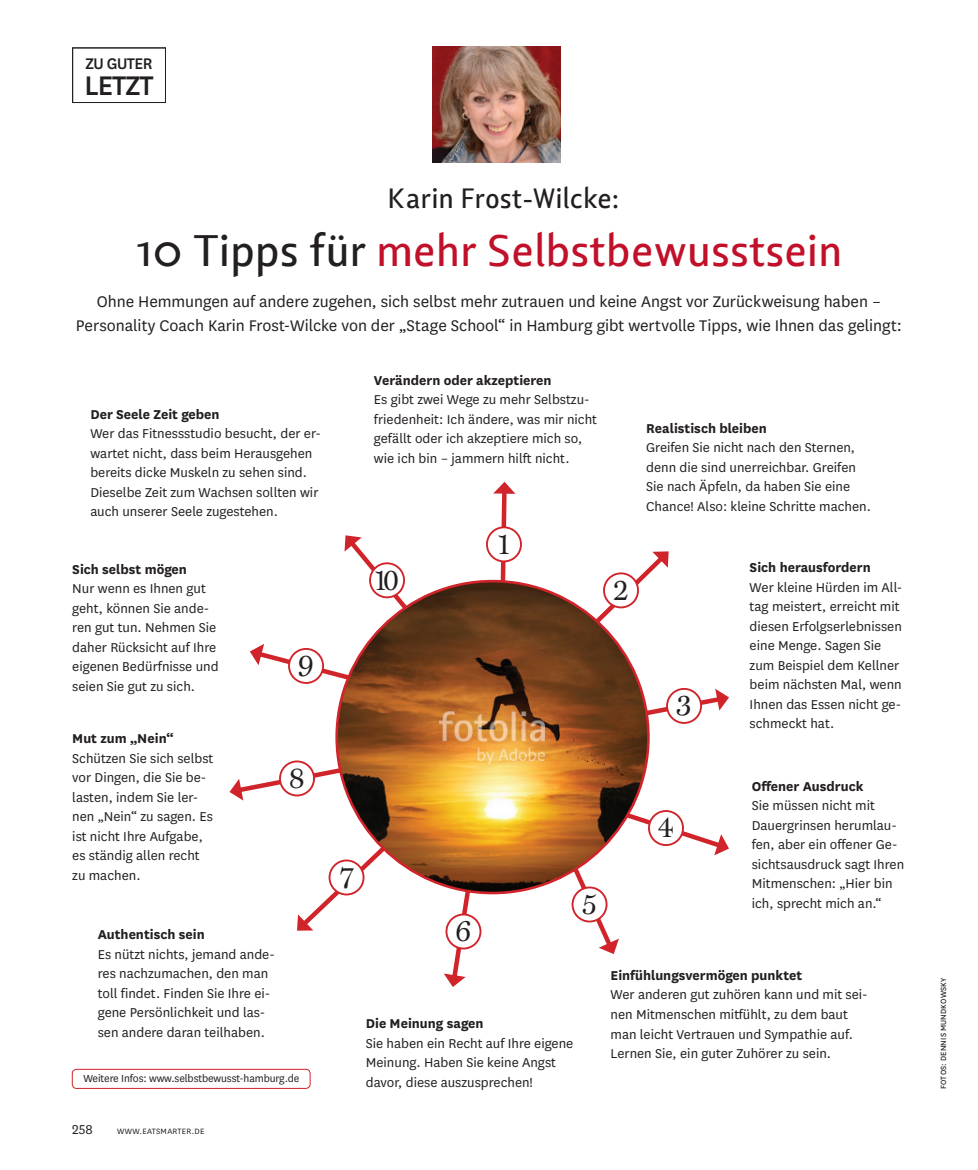
<style>
.page{position:relative;width:978px;height:1170px;background:#fff}
.page>*{position:absolute;margin:0;border:0;box-sizing:border-box;transform-origin:0 0}
.t1{font:45px "Lisboa Sans OSF";color:#c1102a}
.t2{font:500 31.5px "National";letter-spacing:-.03em;color:#231f20}
.t3{font:30.15px "Miller Daily One";color:#231f20}
.t4{font:30.15px "Miller Daily One";color:#231f20;scale:.94 1}
.t5{font:28.5px "Lisboa Sans OSF";color:#231f20}
.t6{font:18px/24px "National";letter-spacing:-.005em;color:#231f20;text-align:center}
.t7{font:500 18px "National";letter-spacing:-.03em;color:#231f20}
.t8{font:15px/19.5px "National";color:#231f20}
.t9{font:700 15px "National";color:#231f20}
.t10{font:12px "National";letter-spacing:-.01em;color:#231f20}
.t11{font:9px "National";letter-spacing:.03em;color:#231f20}
.t12{font:8.85px "National";letter-spacing:.025em;color:#231f20}
.s1{color:#231f20}
</style>
<div class="page">
<hr style="left:977px;top:0;width:1px;height:1169px;background:#d1d2d4">
<div style="left:72px;top:48px;width:94px;height:55px;border:1px solid #231f20"></div>
<svg style="left:493px;top:481px;width:22px;height:99px"></svg>
<svg style="left:250px;top:535px;width:186px;height:159px"></svg>
<svg style="left:583px;top:551px;width:86px;height:84px"></svg>
<svg style="left:230px;top:758px;width:120px;height:42px"></svg>
<svg style="left:640px;top:688px;width:89px;height:35px"></svg>
<svg style="left:297px;top:831px;width:104px;height:100px"></svg>
<svg style="left:444px;top:884px;width:31px;height:102px"></svg>
<svg style="left:600px;top:802px;width:129px;height:53px"></svg>
<svg style="left:569px;top:862px;width:50px;height:92px"></svg>
<div style="left:487px;top:527px;width:34px;height:34px;background:#fff;border-radius:50%"></div>
<div style="left:486px;top:526px;width:36px;height:36px;border:2px solid #d1232a;border-radius:50%"></div>
<div style="left:604px;top:573px;width:34px;height:34px;background:#fff;border-radius:50%"></div>
<div style="left:603px;top:572px;width:36px;height:36px;border:2px solid #d1232a;border-radius:50%"></div>
<div style="left:667px;top:688px;width:34px;height:35px;background:#fff;border-radius:50%"></div>
<div style="left:666px;top:688px;width:36px;height:35px;border:2px solid #d1232a;border-radius:50%"></div>
<div style="left:573px;top:887px;width:34px;height:34px;background:#fff;border-radius:50%"></div>
<div style="left:572px;top:886px;width:35px;height:36px;border:2px solid #d1232a;border-radius:50%"></div>
<div style="left:649px;top:811px;width:34px;height:34px;background:#fff;border-radius:50%"></div>
<div style="left:648px;top:810px;width:36px;height:36px;border:2px solid #d1232a;border-radius:50%"></div>
<div style="left:446px;top:914px;width:34px;height:34px;background:#fff;border-radius:50%"></div>
<div style="left:446px;top:913px;width:35px;height:36px;border:2px solid #d1232a;border-radius:50%"></div>
<div style="left:330px;top:860px;width:34px;height:34px;background:#fff;border-radius:50%"></div>
<div style="left:329px;top:859px;width:35px;height:36px;border:2px solid #d1232a;border-radius:50%"></div>
<div style="left:280px;top:761px;width:34px;height:34px;background:#fff;border-radius:50%"></div>
<div style="left:279px;top:760px;width:36px;height:36px;border:2px solid #d1232a;border-radius:50%"></div>
<div style="left:289px;top:649px;width:34px;height:34px;background:#fff;border-radius:50%"></div>
<div style="left:288px;top:648px;width:36px;height:36px;border:2px solid #d1232a;border-radius:50%"></div>
<div style="left:370px;top:563px;width:34px;height:34px;background:#fff;border-radius:50%"></div>
<div style="left:369px;top:562px;width:36px;height:36px;border:2px solid #d1232a;border-radius:50%"></div>
<img style="left:337px;top:581px;width:311px;height:311px;border-radius:156px">
<img style="left:432px;top:47px;width:128px;height:116px">
<div style="left:72px;top:1068px;width:238px;height:20px;border:1px solid #d1232a;border-radius:4px"></div>
<p class="t7" style="left:86px;top:51px;width:68px">ZU GUTER</p>
<h2 class="t2" style="left:84px;top:64px;width:71px">LETZT</h2>
<h3 class="t5" style="left:387px;top:182px;width:233px">Karin Frost-Wilcke:</h3>
<h1 class="t1" style="left:135px;top:224px;width:709px"><span class="s1">10 Tipps für</span> mehr Selbstbewusstsein</h1>
<p class="t6" style="left:76px;top:289px;width:828px">Ohne Hemmungen auf andere zugehen, sich selbst mehr zutrauen und keine Angst vor Zurückweisung haben –<br>Personality Coach Karin Frost-Wilcke von der „Stage School“ in Hamburg gibt wertvolle Tipps, wie Ihnen das gelingt:</p>
<p class="t9" style="left:90px;top:403px;width:131px">Der Seele Zeit geben</p>
<p class="t8" style="left:90px;top:423px;width:232px">Wer das Fitnessstudio besucht, der er&shy;wartet nicht, dass beim Herausgehen bereits dicke Muskeln zu sehen sind.<br>Dieselbe Zeit zum Wachsen sollten wir auch unserer Seele zugestehen.</p>
<p class="t9" style="left:72px;top:558px;width:116px">Sich selbst mögen</p>
<p class="t8" style="left:72px;top:578px;width:148px">Nur wenn es Ihnen gut geht, können Sie ande&shy;ren gut tun. Nehmen Sie daher Rücksicht auf Ihre eigenen Bedürfnisse und seien Sie gut zu sich.</p>
<p class="t9" style="left:72px;top:727px;width:103px">Mut zum „Nein“</p>
<p class="t8" style="left:72px;top:747px;width:143px">Schützen Sie sich selbst vor Dingen, die Sie be&shy;lasten, indem Sie ler&shy;nen „Nein“ zu sagen. Es ist nicht Ihre Aufgabe, es ständig allen recht zu machen.</p>
<h3 class="t3" style="left:298px;top:648px;width:18px">9</h3>
<h3 class="t3" style="left:289px;top:761px;width:18px">8</h3>
<p class="t9" style="left:98px;top:924px;width:108px">Authentisch sein</p>
<p class="t8" style="left:98px;top:943px;width:179px">Es nützt nichts, jemand ande&shy;res nachzumachen, den man toll findet. Finden Sie Ihre ei&shy;gene Persönlichkeit und las&shy;sen andere daran teilhaben.</p>
<p class="t10" style="left:83px;top:1070px;width:218px">Weitere Infos: www.selbstbewusst-hamburg.de</p>
<p class="t8" style="left:72px;top:1119px;width:22px">258</p>
<p class="t11" style="left:117px;top:1125px;width:89px">WWW.EATSMARTER.DE</p>
<p class="t9" style="left:374px;top:369px;width:179px">Verändern oder akzeptieren</p>
<p class="t8" style="left:374px;top:389px;width:225px">Es gibt zwei Wege zu mehr Selbstzu&shy;friedenheit: Ich ändere, was mir nicht gefällt oder ich akzeptiere mich so, wie ich bin – jammern hilft nicht.</p>
<h3 class="t4" style="left:375px;top:563px;width:27px">10</h3>
<h3 class="t3" style="left:498px;top:527px;width:14px">1</h3>
<h3 class="t3" style="left:613px;top:573px;width:17px">2</h3>
<p class="t9" style="left:646px;top:417px;width:122px">Realistisch bleiben</p>
<p class="t8" style="left:646px;top:437px;width:226px">Greifen Sie nicht nach den Sternen, denn die sind unerreichbar. Greifen Sie nach Äpfeln, da haben Sie eine Chance! Also: kleine Schritte machen.</p>
<h3 class="t3" style="left:676px;top:688px;width:17px">3</h3>
<p class="t9" style="left:750px;top:557px;width:123px">Sich herausfordern</p>
<p class="t8" style="left:750px;top:576px;width:154px">Wer kleine Hürden im All&shy;tag meistert, erreicht mit diesen Erfolgserlebnissen eine Menge. Sagen Sie zum Beispiel dem Kellner beim nächsten Mal, wenn<br>Ihnen das Essen nicht ge&shy;schmeckt hat.</p>
<h3 class="t3" style="left:340px;top:860px;width:15px">7</h3>
<h3 class="t3" style="left:455px;top:914px;width:18px">6</h3>
<h3 class="t3" style="left:582px;top:887px;width:16px">5</h3>
<p class="t9" style="left:366px;top:1012px;width:119px">Die Meinung sagen</p>
<p class="t8" style="left:366px;top:1032px;width:209px">Sie haben ein Recht auf Ihre eigene<br>Meinung. Haben Sie keine Angst davor, diese auszusprechen!</p>
<h3 class="t3" style="left:658px;top:810px;width:18px">4</h3>
<p class="t9" style="left:752px;top:775px;width:113px">Offener Ausdruck</p>
<p class="t8" style="left:752px;top:795px;width:154px">Sie müssen nicht mit<br>Dauergrinsen herumlau&shy;fen, aber ein offener Ge&shy;sichtsausdruck sagt Ihren<br>Mitmenschen: „Hier bin ich, sprecht mich an.“</p>
<p class="t9" style="left:611px;top:964px;width:193px">Einfühlungsvermögen punktet</p>
<p class="t8" style="left:611px;top:984px;width:259px">Wer anderen gut zuhören kann und mit sei&shy;nen Mitmenschen mitfühlt, zu dem baut man leicht Vertrauen und Sympathie auf.<br>Lernen Sie, ein guter Zuhörer zu sein.</p>
<p class="t12" style="left:938px;top:1089px;width:113px;rotate:-90deg">FOTOS: DENNIS MUNDKOWSKY</p>
</div>
